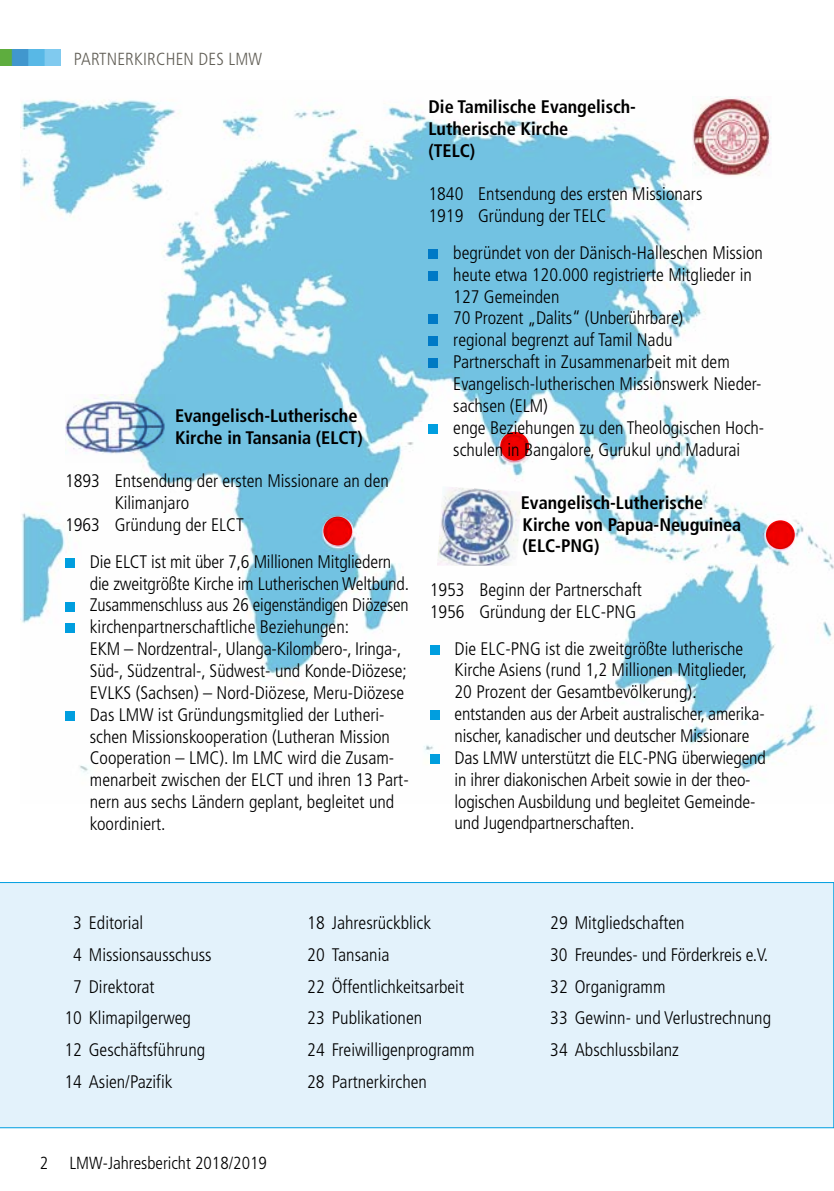
<style>
.page{position:relative;width:834px;height:1191px;background:#fff}
.page>*{position:absolute;margin:0;border:0;box-sizing:border-box;transform-origin:0 0}
.t1{font:300 condensed 18.2px/21.9px "Frutiger";color:#000}
.t2{font:700 condensed 18.2px/21.9px "Frutiger";color:#000}
.t3{font:300 condensed 17.5px "Frutiger";color:#000}
.t4{font:300 condensed 17.5px "Frutiger";letter-spacing:.01em;color:#625f57}
</style>
<div class="page">
<img style="left:0;top:50px;width:61px;height:15px">
<div style="left:0;top:882px;width:833px;height:246px;background:#e3f2fb"></div>
<img style="left:20px;top:96px;width:813px;height:678px">
<p class="t4" style="left:74px;top:49px;width:134px">Partnerki rchen des</p>
<p class="t4" style="left:228px;top:49px;width:35px">LMW</p>
<p class="t2" style="left:175px;top:404px;width:189px">Evangelisch-Lutherische<br>Kirche in Tansania (ELCT)</p>
<p class="t1" style="left:65px;top:470px;width:325px">1893 Entsendung der ersten Missionare an den</p>
<p class="t1" style="left:115px;top:492px;width:76px">Kilimanjaro</p>
<p class="t1" style="left:65px;top:514px;width:180px">1963 Gründung der ELCT</p>
<p class="t1" style="left:90px;top:551px;width:321px">Die ELCT ist mit über 7,6 Millionen Mitgliedern die zweitgrößte Kirche im Lutherischen Weltbund.<br>Zusammenschluss aus 26 eigenständigen Diözesen kirchenpartnerschaftliche Beziehungen:<br>EKM – Nordzentral-, Ulanga-Kilombero-, Iringa-, Süd-, Südzentral-, Südwest- und Konde-Diözese; EVLKS (Sachsen) – Nord-Diözese, Meru-Diözese Das LMW ist Gründungsmitglied der Lutheri&shy;schen Missionskooperation (Lutheran Mission Cooperation – LMC). Im LMC wird die Zusam&shy;menarbeit zwischen der ELCT und ihren 13 Part&shy;nern aus sechs Ländern geplant, begleitet und koordiniert.</p>
<p class="t2" style="left:428px;top:96px;width:209px">Die Tamilische Evangelisch-<br>Lutherische Kirche<br>(TELC)</p>
<p class="t1" style="left:428px;top:183px;width:275px">1840 Entsendung des ersten Missionars<br>1919 Gründung der TELC</p>
<p class="t1" style="left:453px;top:242px;width:312px">begründet von der Dänisch-Halleschen Mission heute etwa 120.000 registrierte Mitglieder in 127 Gemeinden<br>70 Prozent „Dalits“ (Unberührbare)<br>regional begrenzt auf Tamil Nadu<br>Partnerschaft in Zusammenarbeit mit dem Evangelisch-lutherischen Missionswerk Nieder&shy;sachsen (ELM)<br>enge Beziehungen zu den Theologischen Hoch&shy;schulen in Bangalore, Gurukul und Madurai</p>
<p class="t2" style="left:520px;top:491px;width:222px">Evangelisch-Lutherische<br>Kirche von Papua-Neuguinea (ELC-PNG)</p>
<p class="t1" style="left:429px;top:579px;width:214px">1953 Beginn der Partnerschaft<br>1956 Gründung der ELC-PNG</p>
<p class="t1" style="left:454px;top:637px;width:313px">Die ELC-PNG ist die zweitgrößte lutherische Kirche Asiens (rund 1,2 Millionen Mitglieder, 20 Prozent der Gesamtbevölkerung). entstanden aus der Arbeit australischer, amerika&shy;nischer, kanadischer und deutscher Missionare Das LMW unterstützt die ELC-PNG überwiegend in ihrer diakonischen Arbeit sowie in der theo&shy;logischen Ausbildung und begleitet Gemeinde&shy;und Jugendpartnerschaften.</p>
<p class="t1" style="left:73px;top:912px;width:72px">3 Editorial</p>
<p class="t1" style="left:73px;top:943px;width:140px">4 Missionsausschuss</p>
<p class="t1" style="left:73px;top:975px;width:83px">7 Direktorat</p>
<p class="t1" style="left:64px;top:1007px;width:128px">10 Klimapilgerweg</p>
<p class="t1" style="left:64px;top:1039px;width:142px">12 Geschäftsführung</p>
<p class="t1" style="left:64px;top:1071px;width:110px">14 Asien/Pazifik</p>
<p class="t3" style="left:40px;top:1153px;width:229px">2 LMW-Jahresbericht 2018/2019</p>
<p class="t1" style="left:307px;top:907px;width:169px;line-height:31.7px">18 Jahresrückblick<br>20 Tansania<br>22 Öffentlichkeitsarbeit<br>23 Publikationen<br>24 Freiwilligenprogramm<br>28 Partnerkirchen</p>
<p class="t1" style="left:550px;top:907px;width:222px;line-height:31.7px">29 Mitgliedschaften<br>30 Freundes- und Förderkreis e.V.<br>32 Organigramm<br>33 Gewinn- und Verlustrechnung<br>34 Abschlussbilanz</p>
</div>
